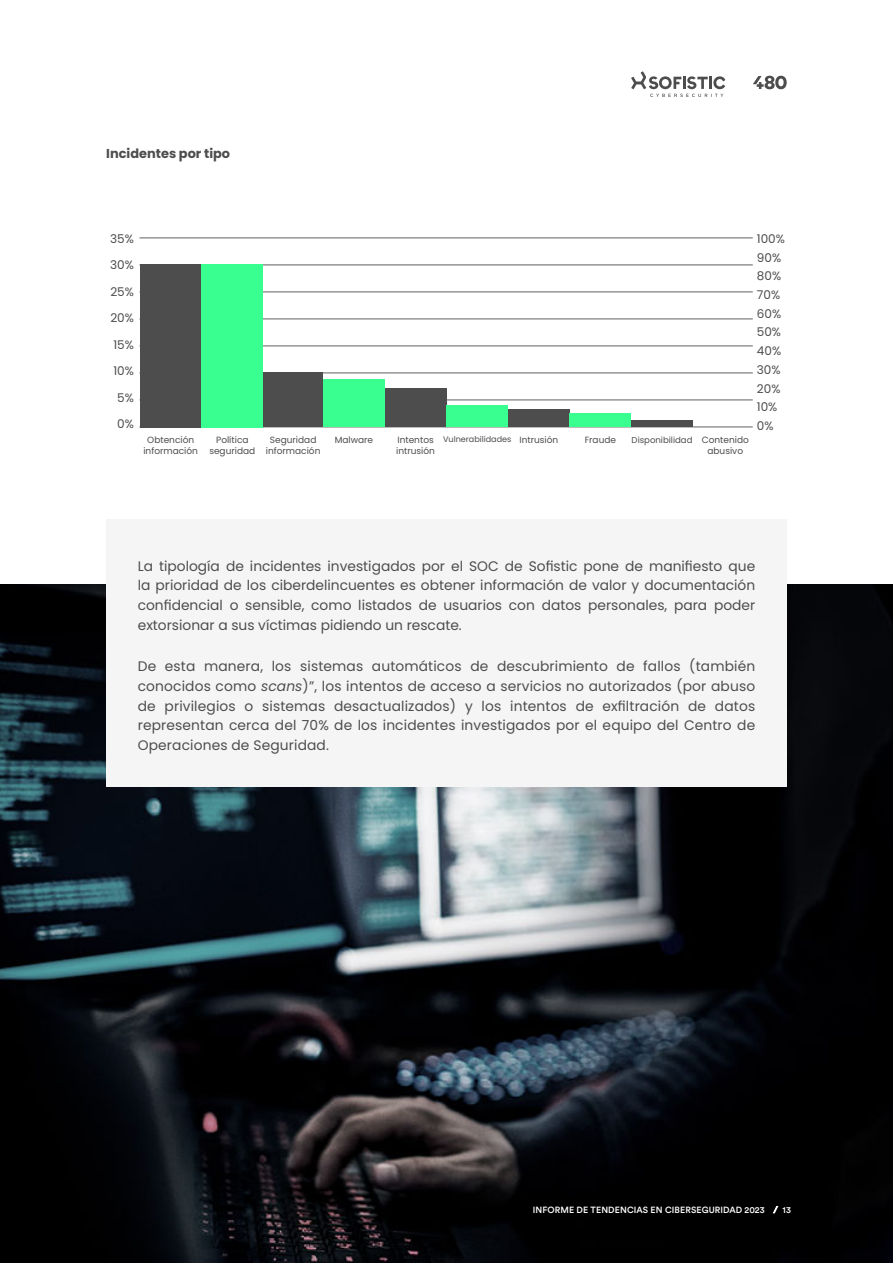
<style>
.page{position:relative;width:893px;height:1263px;background:#fff}
.page>*{position:absolute;margin:0;border:0;box-sizing:border-box;transform-origin:0 0}
.t1{font:13.8px/19.8px "Poppins";letter-spacing:.005em;color:#4d4d4d;text-align:justify}
.t2{font:700 12.9px "Poppins";color:#4d4d4d}
.t3{font:12px/18.8px "Poppins";color:#4d4d4d}
.t4{font:9px/10.8px "Poppins";color:#4d4d4d;text-align:center}
.t5{font:500 9px "Circular Std";letter-spacing:.01em;color:#fff}
.t6{font:8.55px "Poppins";color:#4d4d4d}
.t7{font:8.1px "Poppins";color:#4d4d4d}
.s1{font-style:italic}
</style>
<div class="page">
<img style="left:0;top:585px;width:893px;height:678px">
<svg style="left:753px;top:76px;width:34px;height:13px"></svg>
<svg style="left:631px;top:71px;width:94px;height:26px"></svg>
<hr style="left:139px;top:427px;width:614px;height:1px;background:#303030">
<hr style="left:139px;top:319px;width:614px;height:1px;background:#303030">
<hr style="left:139px;top:373px;width:614px;height:1px;background:#303030">
<hr style="left:139px;top:265px;width:614px;height:1px;background:#303030">
<hr style="left:139px;top:400px;width:614px;height:1px;background:#303030">
<hr style="left:139px;top:292px;width:614px;height:1px;background:#303030">
<hr style="left:139px;top:346px;width:614px;height:1px;background:#303030">
<hr style="left:139px;top:238px;width:614px;height:1px;background:#303030">
<div style="left:140px;top:264px;width:62px;height:163px;background:#4d4d4d"></div>
<div style="left:262px;top:372px;width:61px;height:55px;background:#4d4d4d"></div>
<div style="left:385px;top:389px;width:61px;height:38px;background:#4d4d4d"></div>
<div style="left:508px;top:409px;width:62px;height:18px;background:#4d4d4d"></div>
<div style="left:631px;top:420px;width:62px;height:7px;background:#4d4d4d"></div>
<div style="left:202px;top:264px;width:61px;height:163px;background:#39fe90"></div>
<div style="left:323px;top:379px;width:62px;height:48px;background:#39fe90"></div>
<div style="left:446px;top:405px;width:62px;height:22px;background:#39fe90"></div>
<div style="left:570px;top:413px;width:61px;height:14px;background:#39fe90"></div>
<div style="left:106px;top:519px;width:681px;height:268px;background:#f5f5f5"></div>
<p class="t2" style="left:106px;top:146px;width:125px">Incidentes por tipo</p>
<p class="t3" style="left:110px;top:229px;width:25px">35%</p>
<p class="t3" style="left:110px;top:256px;width:25px">30%</p>
<p class="t3" style="left:110px;top:282px;width:25px">25%</p>
<p class="t3" style="left:110px;top:309px;width:25px">20%</p>
<p class="t3" style="left:113px;top:335px;width:22px">15%</p>
<p class="t3" style="left:113px;top:362px;width:22px">10%</p>
<p class="t3" style="left:117px;top:388px;width:18px">5%</p>
<p class="t3" style="left:117px;top:415px;width:18px">0%</p>
<p class="t4" style="left:143px;top:434px;width:56px">Obtención información</p>
<p class="t4" style="left:209px;top:434px;width:47px">Política seguridad</p>
<p class="t4" style="left:266px;top:434px;width:56px">Seguridad información</p>
<p class="t4" style="left:335px;top:434px;width:40px">Malware</p>
<p class="t4" style="left:396px;top:434px;width:40px;text-align:left">Intentos intrusión</p>
<p class="t4" style="left:519px;top:434px;width:40px">Intrusión</p>
<p class="t4" style="left:585px;top:434px;width:33px">Fraude</p>
<p class="t4" style="left:702px;top:434px;width:49px">Contenido</p>
<p class="t7" style="left:443px;top:435px;width:70px">Vulnerabilidades</p>
<p class="t6" style="left:632px;top:435px;width:62px">Disponibilidad</p>
<p class="t4" style="left:707px;top:445px;width:37px">abusivo</p>
<p class="t3" style="left:757px;top:229px;width:30px">100%<br>90%<br>80%<br>70%<br>60%<br>50%<br>40%<br>30%<br>20%<br>10%<br>0%</p>
<p class="t1" style="left:138px;top:556px;width:619px">La tipología de incidentes investigados por el SOC de Sofistic pone de manifiesto que la prioridad de los ciberdelincuentes es obtener información de valor y documentación confidencial o sensible, como listados de usuarios con datos personales, para poder extorsionar a sus víctimas pidiendo un rescate.</p>
<p class="t1" style="left:138px;top:656px;width:619px">De esta manera, los sistemas automáticos de descubrimiento de fallos (también conocidos como <span class="s1">scans</span>)”, los intentos de acceso a servicios no autorizados (por abuso de privilegios o sistemas desactualizados) y los intentos de exfiltración de datos representan cerca del 70% de los incidentes investigados por el equipo del Centro de Operaciones de Seguridad.</p>
<p class="t5" style="left:533px;top:1204px;width:260px">INFORME DE TENDENCIAS EN CIBERSEGURIDAD 2023 / 13</p>
</div>
